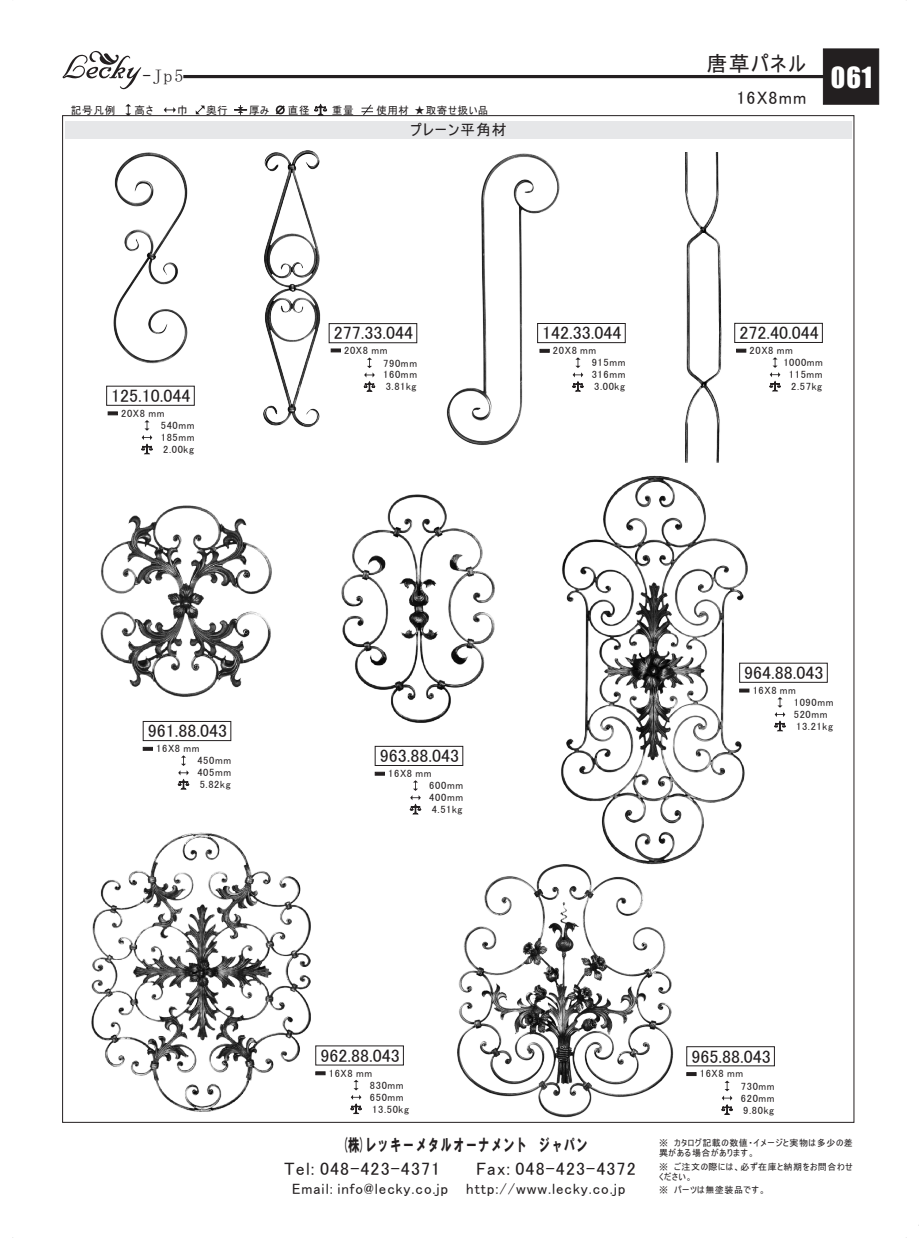
<style>
.page{position:relative;width:919px;height:1238px;background:#fff}
.page>*{position:absolute;margin:0;border:0;box-sizing:border-box;transform-origin:0 0}
.t1{font:27px "Impact";color:#fff}
.t2{font:21px "MS UI Gothic";letter-spacing:.06em;color:#231f20}
.t3{font:18px "MS UI Gothic";color:#231f20}
.t4{font:18px "MS UI Gothic";letter-spacing:.06em;color:#231f20}
.t5{font:18px "MS Mincho";color:#231f20}
.t6{font:17.1px "HG Soei Kakugothic UB";letter-spacing:.1em;color:#231f20;scale:.67 1}
.t7{font:15px "MS UI Gothic";letter-spacing:.06em;color:#231f20}
.t8{font:10.65px "MS UI Gothic";letter-spacing:.06em;color:#231f20}
.t9{font:10.5px/12px "MS UI Gothic";letter-spacing:.06em;color:#231f20}
.t10{font:9px/9.9px "MS UI Gothic";letter-spacing:.06em;color:#231f20}
.s1{font-family:"HGP Mincho E"}
</style>
<div class="page">
<hr style="left:183px;top:75px;width:643px;height:3px;background:#231f20">
<svg style="left:62px;top:51px;width:79px;height:39px"></svg>
<div style="left:822px;top:48px;width:57px;height:57px;background:#231f20"></div>
<div style="left:65px;top:121px;width:786px;height:17px;background:#e6e7e9"></div>
<img style="left:342px;top:494px;width:153px;height:229px">
<svg style="left:409px;top:780px;width:12px;height:34px"></svg>
<div style="left:375px;top:746px;width:88px;height:19px;border:1px solid #231f20"></div>
<svg style="left:374px;top:771px;width:11px;height:4px"></svg>
<img style="left:101px;top:505px;width:171px;height:192px">
<img style="left:561px;top:475px;width:193px;height:389px">
<img style="left:91px;top:832px;width:220px;height:280px">
<img style="left:458px;top:864px;width:215px;height:253px">
<svg style="left:177px;top:755px;width:12px;height:34px"></svg>
<div style="left:143px;top:721px;width:88px;height:19px;border:1px solid #231f20"></div>
<svg style="left:143px;top:746px;width:10px;height:5px"></svg>
<svg style="left:721px;top:1080px;width:12px;height:34px"></svg>
<div style="left:686px;top:1046px;width:88px;height:20px;border:1px solid #231f20"></div>
<svg style="left:686px;top:1072px;width:10px;height:4px"></svg>
<svg style="left:350px;top:1080px;width:12px;height:34px"></svg>
<svg style="left:315px;top:1071px;width:11px;height:4px"></svg>
<svg style="left:774px;top:697px;width:11px;height:34px"></svg>
<svg style="left:739px;top:688px;width:10px;height:4px"></svg>
<svg style="left:125px;top:104px;width:6px;height:12px"></svg>
<svg style="left:164px;top:107px;width:12px;height:6px"></svg>
<svg style="left:314px;top:103px;width:13px;height:13px"></svg>
<svg style="left:234px;top:105px;width:13px;height:10px"></svg>
<svg style="left:274px;top:105px;width:13px;height:11px"></svg>
<svg style="left:196px;top:105px;width:9px;height:9px"></svg>
<svg style="left:361px;top:105px;width:12px;height:10px"></svg>
<img style="left:685px;top:153px;width:37px;height:309px">
<svg style="left:769px;top:357px;width:12px;height:34px"></svg>
<div style="left:734px;top:323px;width:88px;height:20px;border:1px solid #231f20"></div>
<svg style="left:736px;top:348px;width:10px;height:5px"></svg>
<img style="left:263px;top:150px;width:57px;height:277px">
<svg style="left:363px;top:357px;width:12px;height:35px"></svg>
<div style="left:329px;top:323px;width:88px;height:20px;border:1px solid #231f20"></div>
<svg style="left:330px;top:348px;width:11px;height:4px"></svg>
<img style="left:114px;top:152px;width:73px;height:211px">
<svg style="left:141px;top:420px;width:12px;height:34px"></svg>
<svg style="left:107px;top:411px;width:11px;height:4px"></svg>
<img style="left:446px;top:153px;width:118px;height:292px">
<svg style="left:572px;top:357px;width:12px;height:35px"></svg>
<div style="left:537px;top:323px;width:88px;height:20px;border:1px solid #231f20"></div>
<svg style="left:539px;top:349px;width:11px;height:4px"></svg>
<h2 class="t2" style="left:706px;top:53px;width:100px">唐草パネル</h2>
<h3 class="t3" style="left:736px;top:88px;width:71px">16X8mm</h3>
<h3 class="t5" style="left:142px;top:66px;width:43px"><span class="s1">-</span>Jp5</h3>
<h1 class="t1" style="left:830px;top:66px;width:43px">061</h1>
<p class="t8" style="left:71px;top:105px;width:46px">記号凡例</p>
<p class="t8" style="left:134px;top:105px;width:20px">高さ</p>
<p class="t8" style="left:177px;top:105px;width:12px">巾</p>
<p class="t8" style="left:206px;top:105px;width:23px">奥行</p>
<p class="t8" style="left:249px;top:104px;width:22px">厚み</p>
<p class="t8" style="left:288px;top:105px;width:23px">直径</p>
<p class="t8" style="left:332px;top:105px;width:23px">重量</p>
<p class="t9" style="left:376px;top:104px;width:114px">使用材 ★取寄せ扱い品</p>
<h3 class="t3" style="left:111px;top:386px;width:81px">125.10.044</h3>
<p class="t9" style="left:121px;top:407px;width:45px">20X8 mm</p>
<p class="t9" style="left:161px;top:419px;width:35px;text-align:justify">540mm 185mm 2.00kg</p>
<h3 class="t7" style="left:410px;top:122px;width:98px">プレーン平角材</h3>
<h3 class="t3" style="left:334px;top:324px;width:81px">277.33.044</h3>
<p class="t9" style="left:344px;top:344px;width:45px">20X8 mm</p>
<p class="t9" style="left:383px;top:357px;width:35px;text-align:justify">790mm 160mm 3.81kg</p>
<h3 class="t3" style="left:542px;top:324px;width:81px">142.33.044</h3>
<p class="t9" style="left:553px;top:344px;width:45px">20X8 mm</p>
<p class="t9" style="left:591px;top:356px;width:35px;text-align:justify">915mm 316mm 3.00kg</p>
<h3 class="t3" style="left:148px;top:721px;width:81px">961.88.043</h3>
<p class="t9" style="left:197px;top:742px;width:35px;text-indent:-41px">16X8 mm<br>450mm<br>405mm<br>5.82kg</p>
<h3 class="t3" style="left:380px;top:746px;width:81px">963.88.043</h3>
<p class="t9" style="left:429px;top:767px;width:35px;text-indent:-41px">16X8 mm<br>600mm<br>400mm<br>4.51kg</p>
<h3 class="t3" style="left:739px;top:323px;width:81px">272.40.044</h3>
<p class="t9" style="left:749px;top:344px;width:45px">20X8 mm</p>
<p class="t9" style="left:788px;top:356px;width:36px;text-align:justify;text-indent:-6px">1000mm 115mm 2.57kg</p>
<h3 class="t3" style="left:744px;top:663px;width:81px">964.88.043</h3>
<p class="t9" style="left:793px;top:684px;width:41px;text-indent:-41px">16X8 mm<br>1090mm<br>520mm<br>13.21kg</p>
<h3 class="t3" style="left:320px;top:1046px;width:81px">962.88.043</h3>
<h3 class="t3" style="left:691px;top:1046px;width:81px">965.88.043</h3>
<p class="t9" style="left:370px;top:1066px;width:41px;text-indent:-41px">16X8 mm<br>830mm<br>650mm<br>13.50kg</p>
<p class="t9" style="left:740px;top:1067px;width:35px;text-indent:-41px">16X8 mm<br>730mm<br>620mm<br>9.80kg</p>
<h3 class="t6" style="left:342px;top:1135px;width:368px">(株)レッキーメタルオーナメント　ジャパン</h3>
<h3 class="t4" style="left:284px;top:1159px;width:157px">Tel: 048-423-4371</h3>
<h3 class="t4" style="left:476px;top:1159px;width:161px">Fax: 048-423-4372</h3>
<h3 class="t7" style="left:292px;top:1180px;width:335px">Email: info@lecky.co.jp http://www.lecky.co.jp</h3>
<p class="t10" style="left:659px;top:1138px;width:195px">※　カタログ記載の数値・イメージと実物は多少の差異がある場合があります。</p>
<p class="t10" style="left:659px;top:1161px;width:195px">※　ご注文の際には、必ず在庫と納期をお問合わせください。</p>
<p class="t10" style="left:659px;top:1184px;width:108px">※　パーツは無塗装品です。</p>
</div>
